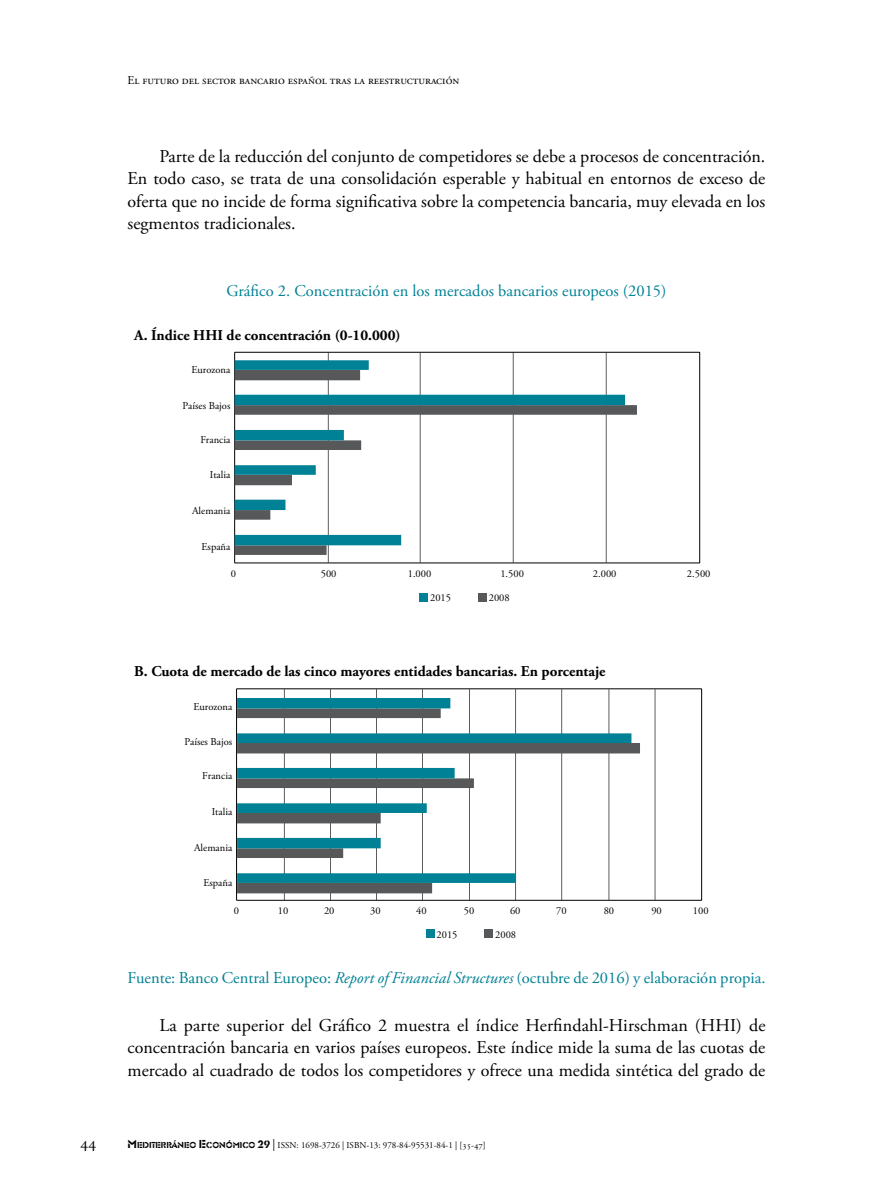
<style>
.page{position:relative;width:893px;height:1191px;background:#fff}
.page>*{position:absolute;margin:0;border:0;box-sizing:border-box;transform-origin:0 0}
.t1{font:18px/22.5px "Adobe Garamond Pro";color:#000;text-align:justify}
.t2{font:16.5px "Adobe Garamond Pro";color:#008195}
.t3{font:16.5px "Adobe Garamond Pro";color:#000}
.t4{font:700 15px "Adobe Garamond Pro";color:#000}
.t5{font:12px "Adobe Garamond Pro";color:#000}
.t6{font:10.5px "Adobe Garamond Pro";color:#000}
.t7{font:9px "Adobe Garamond Pro";color:#000}
.s1{font-style:italic}
.s2{font-family:"Glaser Ste D";font-size:12px}
.s3{font-family:"Glaser Ste D"}
.s4{font-family:"Glaser Ste D";font-size:11.25px}
.s5{font-size:12px}
</style>
<div class="page">
<div style="left:419px;top:593px;width:9px;height:8px;background:#008195"></div>
<div style="left:478px;top:593px;width:8px;height:8px;background:#57585a"></div>
<hr style="left:606px;top:353px;width:1px;height:209px;background:#000">
<hr style="left:513px;top:353px;width:1px;height:209px;background:#000">
<hr style="left:420px;top:353px;width:1px;height:209px;background:#000">
<hr style="left:328px;top:353px;width:1px;height:209px;background:#000">
<div style="left:234px;top:352px;width:466px;height:211px;border:1px solid #000"></div>
<svg style="left:235px;top:395px;width:402px;height:160px"></svg>
<svg style="left:235px;top:360px;width:390px;height:185px"></svg>
<hr style="left:655px;top:689px;width:1px;height:211px;background:#000">
<hr style="left:609px;top:689px;width:1px;height:211px;background:#000">
<hr style="left:561px;top:689px;width:1px;height:211px;background:#000">
<hr style="left:515px;top:689px;width:1px;height:211px;background:#000">
<hr style="left:469px;top:689px;width:1px;height:211px;background:#000">
<hr style="left:422px;top:689px;width:1px;height:211px;background:#000">
<hr style="left:376px;top:689px;width:1px;height:211px;background:#000">
<hr style="left:330px;top:689px;width:1px;height:211px;background:#000">
<hr style="left:284px;top:689px;width:1px;height:211px;background:#000">
<div style="left:236px;top:688px;width:466px;height:212px;border:1px solid #000"></div>
<svg style="left:237px;top:733px;width:403px;height:160px"></svg>
<svg style="left:237px;top:698px;width:394px;height:185px"></svg>
<div style="left:426px;top:929px;width:8px;height:9px;background:#008195"></div>
<div style="left:484px;top:929px;width:9px;height:9px;background:#57585a"></div>
<p class="t5" style="left:128px;top:73px;width:333px">El futuro del sector bancario español tras la reestructuración</p>
<p class="t1" style="left:128px;top:146px;width:639px;text-indent:32px">Parte de la reducción del conjunto de competidores se debe a procesos de concentración.<br>En todo caso, se trata de una consolidación esperable y habitual en entornos de exceso de oferta que no incide de forma significativa sobre la competencia bancaria, muy elevada en los segmentos tradicionales.</p>
<p class="t2" style="left:226px;top:280px;width:442px">Gráfico 2. Concentración en los mercados bancarios europeos (2015)</p>
<p class="t4" style="left:134px;top:326px;width:268px">A. Índice HHI de concentración (0-10.000)</p>
<p class="t6" style="left:191px;top:363px;width:40px">Eurozona</p>
<p class="t6" style="left:182px;top:399px;width:50px">Países Bajos</p>
<p class="t6" style="left:200px;top:433px;width:32px">Francia</p>
<p class="t6" style="left:210px;top:469px;width:22px">Italia</p>
<p class="t6" style="left:192px;top:504px;width:40px">Alemania</p>
<p class="t6" style="left:202px;top:540px;width:30px">España</p>
<p class="t6" style="left:231px;top:567px;width:7px">0</p>
<p class="t6" style="left:321px;top:567px;width:17px">500</p>
<p class="t6" style="left:408px;top:567px;width:25px">1.000</p>
<p class="t6" style="left:500px;top:567px;width:25px">1.500</p>
<p class="t6" style="left:593px;top:567px;width:25px">2.000</p>
<p class="t6" style="left:687px;top:567px;width:25px">2.500</p>
<p class="t6" style="left:430px;top:591px;width:22px">2015</p>
<p class="t6" style="left:489px;top:591px;width:22px">2008</p>
<p class="t4" style="left:134px;top:663px;width:473px">B. Cuota de mercado de las cinco mayores entidades bancarias. En porcentaje</p>
<p class="t6" style="left:193px;top:700px;width:40px">Eurozona</p>
<p class="t6" style="left:184px;top:735px;width:50px">Países Bajos</p>
<p class="t6" style="left:202px;top:769px;width:32px">Francia</p>
<p class="t6" style="left:212px;top:805px;width:22px">Italia</p>
<p class="t6" style="left:194px;top:841px;width:40px">Alemania</p>
<p class="t6" style="left:203px;top:876px;width:30px">España</p>
<p class="t6" style="left:234px;top:904px;width:7px">0</p>
<p class="t6" style="left:278px;top:904px;width:12px">10</p>
<p class="t6" style="left:324px;top:904px;width:12px">20</p>
<p class="t6" style="left:370px;top:904px;width:12px">30</p>
<p class="t6" style="left:416px;top:904px;width:12px">40</p>
<p class="t6" style="left:464px;top:904px;width:12px">50</p>
<p class="t6" style="left:510px;top:904px;width:12px">60</p>
<p class="t6" style="left:556px;top:904px;width:12px">70</p>
<p class="t6" style="left:604px;top:904px;width:12px">80</p>
<p class="t6" style="left:651px;top:904px;width:12px">90</p>
<p class="t6" style="left:693px;top:904px;width:17px">100</p>
<p class="t6" style="left:437px;top:928px;width:22px">2015</p>
<p class="t6" style="left:495px;top:928px;width:22px">2008</p>
<p class="t2" style="left:128px;top:967px;width:639px">Fuente: Banco Central Europeo: <span class="s1">Report of Financial Structures</span> (octubre de 2016) y elaboración propia.</p>
<p class="t1" style="left:128px;top:1014px;width:639px;text-indent:32px">La parte superior del Gráfico 2 muestra el índice Herfindahl-Hirschman (HHI) de concentración bancaria en varios países europeos. Este índice mide la suma de las cuotas de mercado al cuadrado de todos los competidores y ofrece una medida sintética del grado de</p>
<p class="t3" style="left:80px;top:1132px;width:18px">44</p>
<p class="t7" style="left:128px;top:1139px;width:360px"><span class="s2">M</span><span class="s3">EDITERRÁNEO</span> <span class="s2">E</span><span class="s3">CONÓMICO</span> <span class="s4">29</span> <span class="s5">|</span> ISSN: 1698-3726 | ISBN-13: 978-84-95531-84-1 | [35-47]</p>
</div>
